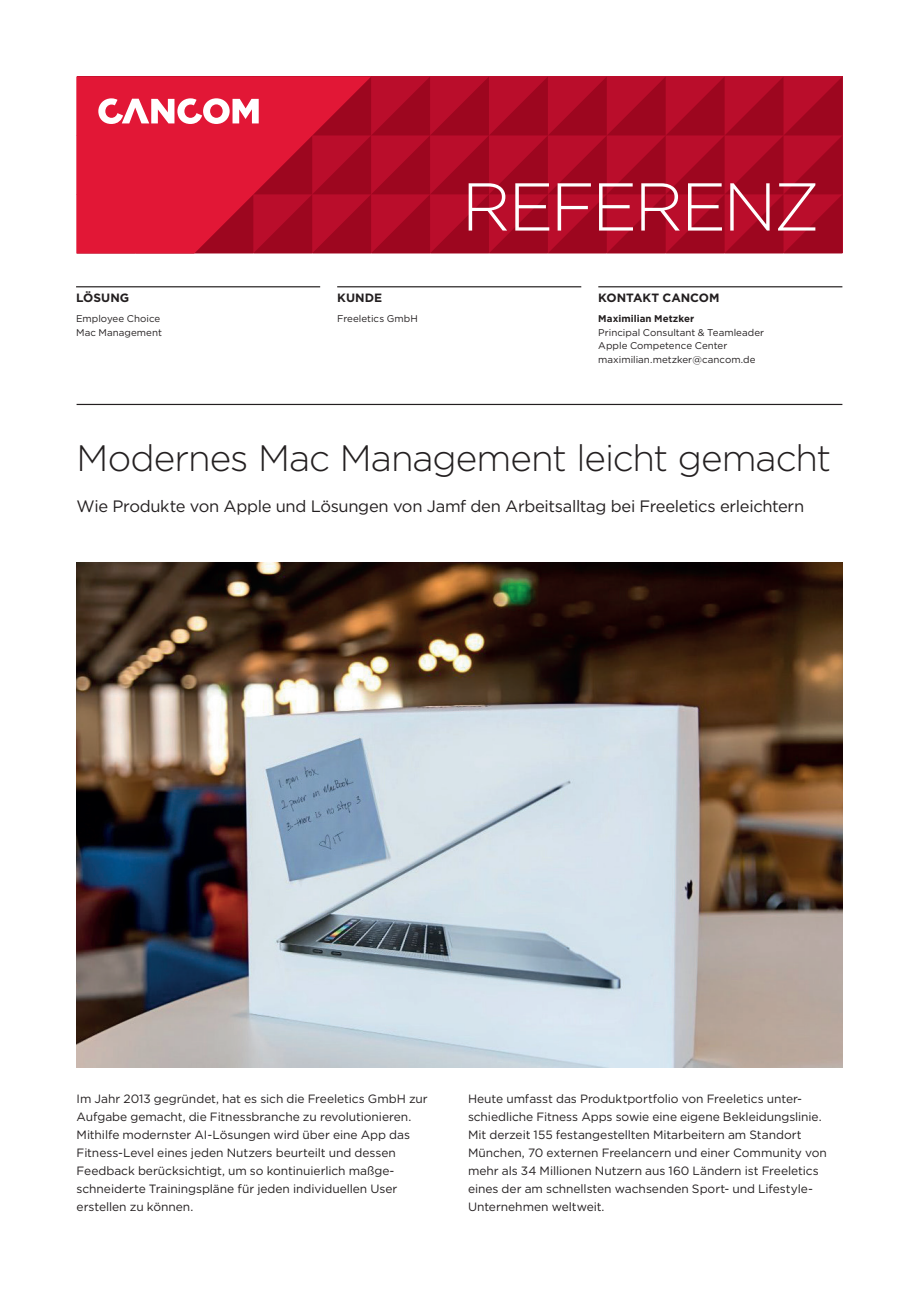
<style>
.page{position:relative;width:919px;height:1289px;background:#fff}
.page>*{position:absolute;margin:0;border:0;box-sizing:border-box;transform-origin:0 0}
.t1{font:300 67.5px "Gotham";letter-spacing:-.045em;color:#fff}
.t2{font:300 36.75px "Gotham";letter-spacing:-.025em;color:#231f20}
.t3{font:16.5px "Gotham";letter-spacing:-.02em;color:#231f20}
.t4{font:12px/18px "Gotham";letter-spacing:-.005em;color:#231f20}
.t5{font:700 12px "Gotham";letter-spacing:.005em;color:#231f20}
.t6{font:9.75px/13.5px "Gotham";letter-spacing:.005em;color:#231f20}
.t7{font:700 9.75px "Gotham";letter-spacing:.005em;color:#231f20}
</style>
<div class="page">
<svg style="left:77px;top:77px;width:765px;height:176px;background:#ba112c"></svg>
<hr style="left:76px;top:286px;width:244px;height:1px;background:#231f20">
<hr style="left:337px;top:286px;width:244px;height:1px;background:#231f20">
<hr style="left:598px;top:286px;width:244px;height:1px;background:#231f20">
<hr style="left:77px;top:404px;width:765px;height:1px;background:#231f20">
<img style="left:77px;top:563px;width:765px;height:504px">
<p class="t5" style="left:76px;top:290px;width:55px">LÖSUNG</p>
<p class="t6" style="left:76px;top:312px;width:87px">Employee Choice<br>Mac Management</p>
<p class="t5" style="left:337px;top:290px;width:47px">KUNDE</p>
<p class="t6" style="left:337px;top:312px;width:82px">Freeletics GmbH</p>
<h1 class="t1" style="left:461px;top:164px;width:360px">REFERENZ</h1>
<p class="t5" style="left:598px;top:290px;width:123px">KONTAKT CANCOM</p>
<p class="t7" style="left:598px;top:312px;width:97px">Maximilian Metzker</p>
<p class="t6" style="left:598px;top:325px;width:167px">Principal Consultant &amp; Teamleader<br>Apple Competence Center maximilian.metzker@cancom.de</p>
<h2 class="t2" style="left:77px;top:435px;width:756px">Modernes Mac Management leicht gemacht</h2>
<h3 class="t3" style="left:77px;top:495px;width:729px">Wie Produkte von Apple und Lösungen von Jamf den Arbeitsalltag bei Freeletics erleichtern</h3>
<p class="t4" style="left:77px;top:1089px;width:353px">Im Jahr 2013 gegründet, hat es sich die Freeletics GmbH zur Aufgabe gemacht, die Fitnessbranche zu revolutionieren.<br>Mithilfe modernster AI-Lösungen wird über eine App das Fitness-Level eines jeden Nutzers beurteilt und dessen Feedback berücksichtigt, um so kontinuierlich maßge&shy;schneiderte Trainingspläne für jeden individuellen User erstellen zu können.</p>
<p class="t4" style="left:468px;top:1089px;width:360px">Heute umfasst das Produktportfolio von Freeletics unter&shy;schiedliche Fitness Apps sowie eine eigene Bekleidungslinie.<br>Mit derzeit 155 festangestellten Mitarbeitern am Standort München, 70 externen Freelancern und einer Community von mehr als 34 Millionen Nutzern aus 160 Ländern ist Freeletics eines der am schnellsten wachsenden Sport- und Lifestyle-Unternehmen weltweit.</p>
</div>
